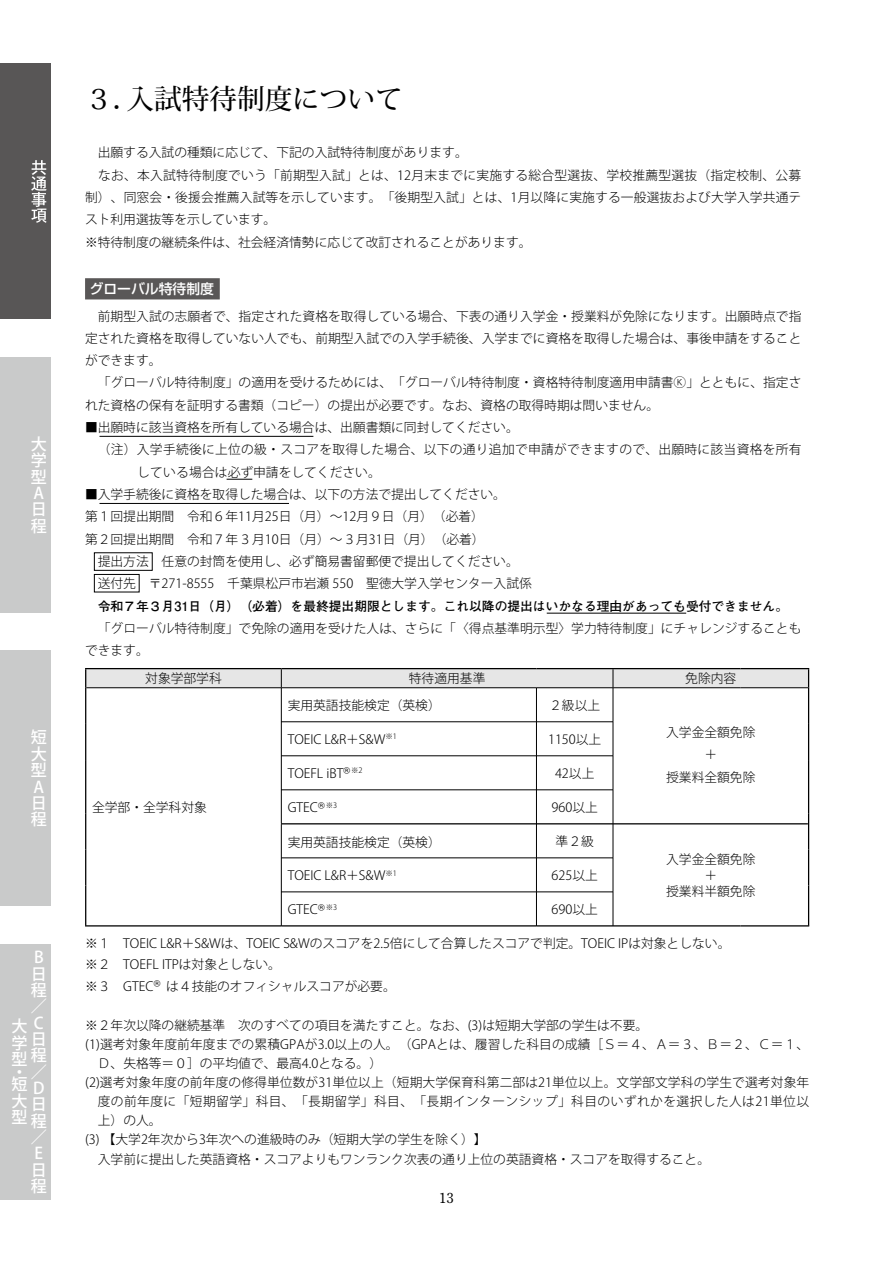
<style>
.page{position:relative;width:893px;height:1263px;background:#fff}
.page>*{position:absolute;margin:0;border:0;box-sizing:border-box;transform-origin:0 0}
.t1{font:500 27.6px "Koz Min Pro";color:#000}
.t2{font:500 16.05px/16.4px "Koz Go Pr 6 N";color:#fff}
.t3{font:500 13.8px "Shin Go Pr 5";color:#fff}
.t4{font:700 13.8px "Futo Min A101 Pro";color:#000}
.t5{font:300 12.75px/22.4px "Koz Go Pro";color:#000}
.t6{font:700 12.75px "Futo Go B101 Pr 5";color:#000}
.t7{font:300 12.75px "Koz Go Pro";letter-spacing:.03em;color:#000}
.t8{font:300 12.75px "Koz Go Pro";letter-spacing:.02em;color:#000}
</style>
<div class="page">
<div style="left:0;top:64px;width:51px;height:255px;background:#585656"></div>
<div style="left:0;top:357px;width:51px;height:255px;background:#c9caca"></div>
<div style="left:0;top:651px;width:51px;height:255px;background:#c9caca"></div>
<div style="left:0;top:944px;width:51px;height:255px;background:#c9caca"></div>
<svg style="left:31px;top:160px;width:16px;height:63px"></svg>
<div style="left:85px;top:278px;width:135px;height:21px;background:#595757"></div>
<div style="left:94px;top:574px;width:45px;height:18px;border:1px solid #000"></div>
<div style="left:94px;top:552px;width:59px;height:19px;border:1px solid #000"></div>
<hr style="left:547px;top:613px;width:139px;height:1px;background:#000">
<hr style="left:85px;top:668px;width:196px;height:1px;background:#000">
<hr style="left:281px;top:668px;width:255px;height:1px;background:#000">
<hr style="left:536px;top:668px;width:77px;height:1px;background:#000">
<hr style="left:613px;top:668px;width:128px;height:1px;background:#000">
<hr style="left:741px;top:668px;width:68px;height:1px;background:#000">
<hr style="left:85px;top:925px;width:196px;height:1px;background:#000">
<hr style="left:281px;top:925px;width:255px;height:1px;background:#000">
<hr style="left:536px;top:925px;width:77px;height:1px;background:#000">
<hr style="left:613px;top:925px;width:128px;height:1px;background:#000">
<hr style="left:741px;top:925px;width:68px;height:1px;background:#000">
<hr style="left:85px;top:688px;width:1px;height:36px;background:#000">
<hr style="left:85px;top:724px;width:1px;height:36px;background:#000">
<hr style="left:85px;top:760px;width:1px;height:53px;background:#000">
<hr style="left:85px;top:813px;width:1px;height:36px;background:#000">
<hr style="left:85px;top:849px;width:1px;height:36px;background:#000">
<hr style="left:85px;top:885px;width:1px;height:41px;background:#000">
<hr style="left:536px;top:688px;width:1px;height:34px;background:#000">
<hr style="left:613px;top:688px;width:1px;height:34px;background:#000">
<hr style="left:536px;top:721px;width:77px;height:1px;background:#000">
<hr style="left:536px;top:824px;width:1px;height:34px;background:#000">
<hr style="left:613px;top:824px;width:1px;height:34px;background:#000">
<hr style="left:281px;top:721px;width:255px;height:1px;background:#000">
<hr style="left:281px;top:688px;width:1px;height:68px;background:#000">
<hr style="left:536px;top:857px;width:77px;height:1px;background:#000">
<hr style="left:536px;top:722px;width:1px;height:34px;background:#000">
<hr style="left:613px;top:722px;width:1px;height:34px;background:#000">
<hr style="left:536px;top:755px;width:77px;height:1px;background:#000">
<hr style="left:536px;top:858px;width:1px;height:34px;background:#000">
<hr style="left:613px;top:858px;width:1px;height:34px;background:#000">
<hr style="left:281px;top:755px;width:255px;height:1px;background:#000">
<hr style="left:281px;top:756px;width:1px;height:67px;background:#000">
<hr style="left:536px;top:891px;width:77px;height:1px;background:#000">
<hr style="left:536px;top:756px;width:1px;height:34px;background:#000">
<hr style="left:613px;top:756px;width:1px;height:34px;background:#000">
<hr style="left:281px;top:789px;width:255px;height:1px;background:#000">
<hr style="left:281px;top:823px;width:255px;height:1px;background:#000">
<hr style="left:281px;top:824px;width:1px;height:34px;background:#000">
<hr style="left:536px;top:789px;width:77px;height:1px;background:#000">
<hr style="left:536px;top:790px;width:1px;height:34px;background:#000">
<hr style="left:613px;top:790px;width:1px;height:34px;background:#000">
<hr style="left:281px;top:858px;width:1px;height:68px;background:#000">
<hr style="left:536px;top:823px;width:77px;height:1px;background:#000">
<hr style="left:536px;top:892px;width:1px;height:34px;background:#000">
<hr style="left:613px;top:823px;width:195px;height:1px;background:#000">
<hr style="left:613px;top:892px;width:1px;height:34px;background:#000">
<svg style="left:85px;top:669px;width:724px;height:19px;background:#d8d8d8"></svg>
<hr style="left:808px;top:688px;width:1px;height:36px;background:#000">
<hr style="left:808px;top:724px;width:1px;height:36px;background:#000">
<hr style="left:808px;top:760px;width:1px;height:53px;background:#000">
<hr style="left:808px;top:813px;width:1px;height:36px;background:#000">
<hr style="left:808px;top:849px;width:1px;height:36px;background:#000">
<hr style="left:808px;top:885px;width:1px;height:41px;background:#000">
<hr style="left:281px;top:857px;width:255px;height:1px;background:#000">
<hr style="left:281px;top:891px;width:255px;height:1px;background:#000">
<svg style="left:227px;top:479px;width:25px;height:1px"></svg>
<hr style="left:100px;top:436px;width:213px;height:1px;background:#000">
<hr style="left:100px;top:503px;width:189px;height:1px;background:#000">
<p class="t2" style="left:31px;top:436px;width:17px">大学型<br>A日程</p>
<p class="t2" style="left:31px;top:730px;width:17px">短大型<br>A日程</p>
<p class="t2" style="left:31px;top:950px;width:17px">B日程／<br>C日程／<br>D日程／<br>E日程</p>
<p class="t2" style="left:12px;top:1019px;width:17px;text-align:justify">大学型</p>
<p class="t2" style="left:12px;top:1066px;width:17px;line-height:12.5px">・短</p>
<p class="t2" style="left:12px;top:1093px;width:17px">大型</p>
<h1 class="t1" style="left:85px;top:79px;width:319px">３．入試特待制度について</h1>
<p class="t5" style="left:85px;top:142px;width:718px">　出願する入試の種類に応じて、下記の入試特待制度があります。<br>　なお、本入試特待制度でいう「前期型入試」とは、12月末までに実施する総合型選抜、学校推薦型選抜（指定校制、公募制）、同窓会・後援会推薦入試等を示しています。「後期型入試」とは、1月以降に実施する一般選抜および大学入学共通テスト利用選抜等を示しています。<br>※特待制度の継続条件は、社会経済情勢に応じて改訂されることがあります。</p>
<p class="t3" style="left:90px;top:278px;width:126px">グローバル特待制度</p>
<p class="t5" style="left:85px;top:305px;width:718px">　前期型入試の志願者で、指定された資格を取得している場合、下表の通り入学金・授業料が免除になります。出願時点で指定された資格を取得していない人でも、前期型入試での入学手続後、入学までに資格を取得した場合は、事後申請をすることができます。<br>　「グローバル特待制度」の適用を受けるためには、「グローバル特待制度・資格特待制度適用申請書Ⓚ」とともに、指定された資格の保有を証明する書類（コピー）の提出が必要です。なお、資格の取得時期は問いません。</p>
<p class="t5" style="left:85px;top:416px;width:435px">■出願時に該当資格を所有している場合は、出願書類に同封してください。</p>
<p class="t8" style="left:98px;top:441px;width:705px">（注）入学手続後に上位の級・スコアを取得した場合、以下の通り追加で申請ができますので、出願時に該当資格を所有</p>
<p class="t5" style="left:137px;top:461px;width:245px">している場合は必ず申請をしてください。</p>
<p class="t5" style="left:85px;top:483px;width:448px">■入学手続後に資格を取得した場合は、以下の方法で提出してください。<br>第１回提出期間　令和６年11月25日（月）～12月９日（月）（必着）<br>第２回提出期間　令和７年３月10日（月）～３月31日（月）（必着）<br>　提出方法　任意の封筒を使用し、必ず簡易書留郵便で提出してください。　送付先　〒271-8555　千葉県松戸市岩瀬 550　聖徳大学入学センター入試係</p>
<p class="t6" style="left:98px;top:596px;width:692px">令和７年３月31日（月）（必着）を最終提出期限とします。これ以降の提出はいかなる理由があっても受付できません。</p>
<p class="t5" style="left:85px;top:617px;width:718px">　「グローバル特待制度」で免除の適用を受けた人は、さらに「〈得点基準明示型〉学力特待制度」にチャレンジすることもできます。</p>
<p class="t5" style="left:145px;top:667px;width:78px">対象学部学科</p>
<p class="t5" style="left:409px;top:667px;width:78px">特待適用基準</p>
<p class="t5" style="left:685px;top:667px;width:53px">免除内容</p>
<p class="t5" style="left:92px;top:797px;width:116px">全学部・全学科対象</p>
<p class="t5" style="left:288px;top:695px;width:155px">実用英語技能検定（英検）</p>
<p class="t5" style="left:549px;top:694px;width:53px">２級以上</p>
<p class="t5" style="left:288px;top:728px;width:111px">TOEIC L&amp;R＋S&amp;W<sup>※1</sup></p>
<p class="t5" style="left:548px;top:728px;width:55px">1150以上</p>
<p class="t5" style="left:288px;top:762px;width:76px">TOEFL iBT®<sup>※2</sup></p>
<p class="t5" style="left:555px;top:762px;width:41px">42以上</p>
<p class="t5" style="left:288px;top:797px;width:51px">GTEC®<sup>※3</sup></p>
<p class="t5" style="left:551px;top:796px;width:48px">960以上</p>
<p class="t5" style="left:288px;top:831px;width:155px">実用英語技能検定（英検）</p>
<p class="t5" style="left:288px;top:864px;width:111px">TOEIC L&amp;R＋S&amp;W<sup>※1</sup></p>
<p class="t5" style="left:556px;top:830px;width:40px">準２級</p>
<p class="t5" style="left:552px;top:864px;width:48px">625以上</p>
<p class="t5" style="left:666px;top:722px;width:91px;text-align:center">入学金全額免除＋<br>授業料全額免除</p>
<p class="t5" style="left:666px;top:851px;width:91px;line-height:15.8px;text-align:center">入学金全額免除＋<br>授業料半額免除</p>
<p class="t5" style="left:551px;top:898px;width:48px">690以上</p>
<p class="t5" style="left:85px;top:933px;width:647px;line-height:21.3px">※１　TOEIC L&amp;R＋S&amp;Wは、TOEIC S&amp;Wのスコアを2.5倍にして合算したスコアで判定。TOEIC IPは対象としない。※２　TOEFL ITPは対象としない。<br>※３　GTEC®は４技能のオフィシャルスコアが必要。</p>
<p class="t5" style="left:85px;top:1014px;width:565px">※２年次以降の継続基準　次のすべての項目を満たすこと。なお、(3)は短期大学部の学生は不要。</p>
<p class="t5" style="left:85px;top:1033px;width:726px">(1)選考対象年度前年度までの累積GPAが3.0以上の人。（GPAとは、履習した科目の成績［Ｓ＝４、Ａ＝３、Ｂ＝２、Ｃ＝１、</p>
<p class="t5" style="left:98px;top:1052px;width:286px">Ｄ、失格等＝０］の平均値で、最高4.0となる。）</p>
<p class="t5" style="left:85px;top:1071px;width:726px">(2)選考対象年度の前年度の修得単位数が31単位以上（短期大学保育科第二部は21単位以上。文学部文学科の学生で選考対象年</p>
<p class="t7" style="left:98px;top:1093px;width:713px">度の前年度に「短期留学」科目、「長期留学」科目、「長期インターンシップ」科目のいずれかを選択した人は21単位以</p>
<p class="t5" style="left:98px;top:1109px;width:65px">上）の人。</p>
<p class="t5" style="left:85px;top:1128px;width:403px">(3) 【大学2年次から3年次への進級時のみ（短期大学の学生を除く）】</p>
<p class="t5" style="left:98px;top:1148px;width:614px">入学前に提出した英語資格・スコアよりもワンランク次表の通り上位の英語資格・スコアを取得すること。</p>
<p class="t5" style="left:288px;top:899px;width:51px">GTEC®<sup>※3</sup></p>
<p class="t4" style="left:439px;top:1187px;width:16px">13</p>
</div>
